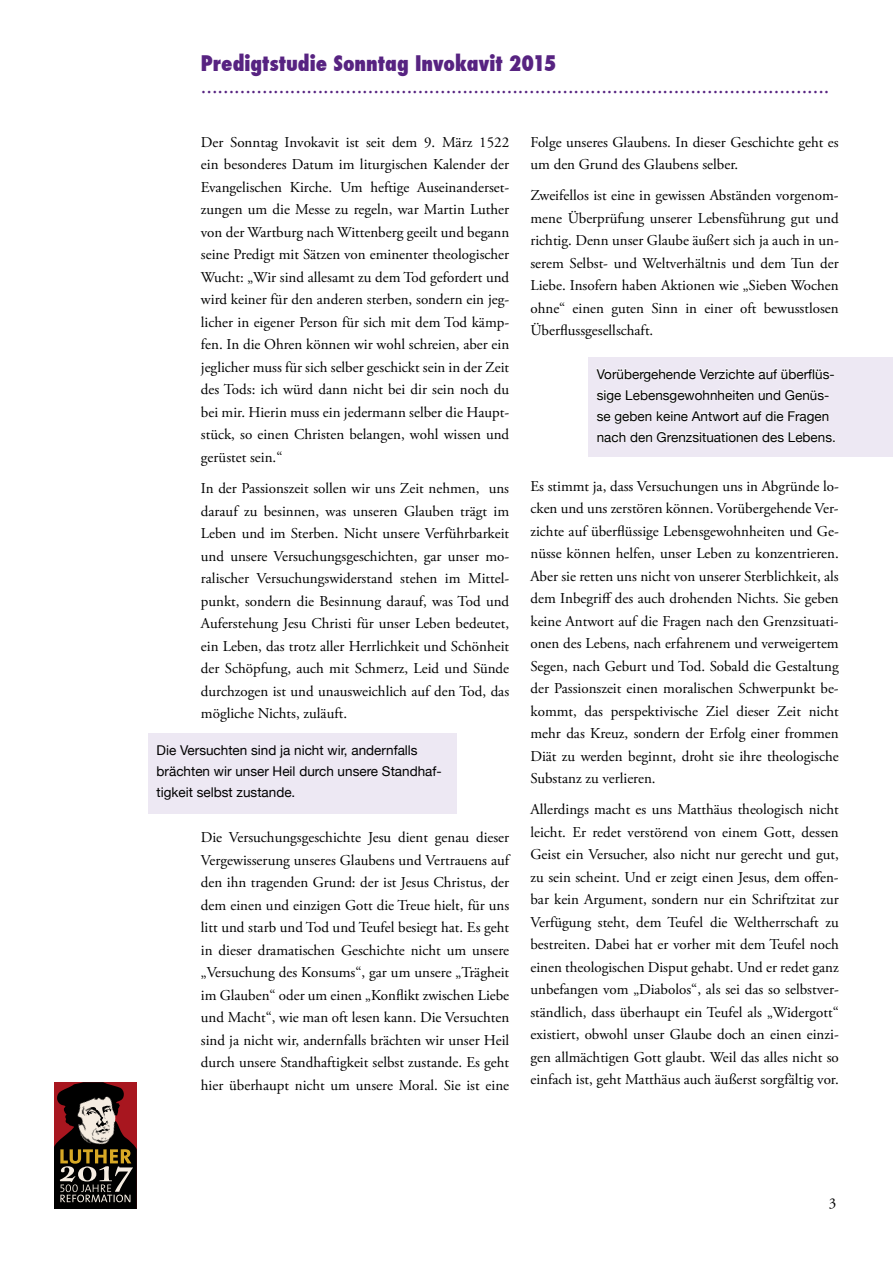
<style>
.page{position:relative;width:893px;height:1263px;background:#fff}
.page>*{position:absolute;margin:0;border:0;box-sizing:border-box;transform-origin:0 0}
.t1{font:800 condensed 21px "Futura";color:#572381}
.t2{font:500 18px "Futura";color:#572381}
.t3{font:15px/22.5px "Adobe Garamond Pro";color:#000;text-align:justify}
.t4{font:13.5px/21px "Helvetica Neue";color:#000}
</style>
<div class="page">
<svg style="left:54px;top:1082px;width:83px;height:127px;background:#52362f"></svg>
<div style="left:148px;top:733px;width:308px;height:81px;background:#ede8f3"></div>
<div style="left:588px;top:357px;width:305px;height:99px;background:#ede8f3"></div>
<svg style="left:596px;top:368px;width:238px;height:14px"></svg>
<svg style="left:597px;top:389px;width:232px;height:14px"></svg>
<svg style="left:597px;top:410px;width:232px;height:14px"></svg>
<svg style="left:597px;top:431px;width:238px;height:11px"></svg>
<h1 class="t1" style="left:201px;top:49px;width:357px">Predigtstudie Sonntag Invokavit 2015</h1>
<p class="t2" style="left:201px;top:74px;width:630px">.................................................................................................................</p>
<p class="t3" style="left:201px;top:131px;width:310px">Der Sonntag Invokavit ist seit dem 9. März 1522 ein besonderes Datum im liturgischen Kalender der Evangelischen Kirche. Um heftige Auseinanderset&shy;zungen um die Messe zu regeln, war Martin Luther von der Wartburg nach Wittenberg geeilt und begann seine Predigt mit Sätzen von eminenter theologischer Wucht: „Wir sind allesamt zu dem Tod gefordert und wird keiner für den anderen sterben, sondern ein jeg&shy;licher in eigener Person für sich mit dem Tod kämp&shy;fen. In die Ohren können wir wohl schreien, aber ein jeglicher muss für sich selber geschickt sein in der Zeit des Tods: ich würd dann nicht bei dir sein noch du bei mir. Hierin muss ein jedermann selber die Haupt&shy;stück, so einen Christen belangen, wohl wissen und gerüstet sein.“</p>
<p class="t3" style="left:201px;top:477px;width:310px">In der Passionszeit sollen wir uns Zeit nehmen, uns darauf zu besinnen, was unseren Glauben trägt im Leben und im Sterben. Nicht unsere Verführbarkeit und unsere Versuchungsgeschichten, gar unser mo&shy;ralischer Versuchungswiderstand stehen im Mittel&shy;punkt, sondern die Besinnung darauf, was Tod und Auferstehung Jesu Christi für unser Leben bedeutet, ein Leben, das trotz aller Herrlichkeit und Schönheit der Schöpfung, auch mit Schmerz, Leid und Sünde durchzogen ist und unausweichlich auf den Tod, das mögliche Nichts, zuläuft.</p>
<p class="t4" style="left:157px;top:740px;width:287px">Die Versuchten sind ja nicht wir, andernfalls brächten wir unser Heil durch unsere Standhaf&shy;tigkeit selbst zustande.</p>
<p class="t3" style="left:201px;top:826px;width:310px">Die Versuchungsgeschichte Jesu dient genau dieser Vergewisserung unseres Glaubens und Vertrauens auf den ihn tragenden Grund: der ist Jesus Christus, der dem einen und einzigen Gott die Treue hielt, für uns litt und starb und Tod und Teufel besiegt hat. Es geht in dieser dramatischen Geschichte nicht um unsere „Versuchung des Konsums“, gar um unsere „Trägheit im Glauben“ oder um einen „Konflikt zwischen Liebe und Macht“, wie man oft lesen kann. Die Versuchten sind ja nicht wir, andernfalls brächten wir unser Heil durch unsere Standhaftigkeit selbst zustande. Es geht hier überhaupt nicht um unsere Moral. Sie ist eine</p>
<p class="t3" style="left:530px;top:131px;width:310px">Folge unseres Glaubens. In dieser Geschichte geht es um den Grund des Glaubens selber.</p>
<p class="t3" style="left:530px;top:185px;width:310px">Zweifellos ist eine in gewissen Abständen vorgenom&shy;mene Überprüfung unserer Lebensführung gut und richtig. Denn unser Glaube äußert sich ja auch in un&shy;serem Selbst- und Weltverhältnis und dem Tun der Liebe. Insofern haben Aktionen wie „Sieben Wochen ohne“ einen guten Sinn in einer oft bewusstlosen Überflussgesellschaft.</p>
<p class="t4" style="left:597px;top:364px;width:241px">Vorübergehende Verzichte auf überflüs&shy;sige Lebensgewohnheiten und Genüs&shy;se geben keine Antwort auf die Fragen nach den Grenzsituationen des Lebens.</p>
<p class="t3" style="left:530px;top:475px;width:310px">Es stimmt ja, dass Versuchungen uns in Abgründe lo&shy;cken und uns zerstören können. Vorübergehende Ver&shy;zichte auf überflüssige Lebensgewohnheiten und Ge&shy;nüsse können helfen, unser Leben zu konzentrieren.<br>Aber sie retten uns nicht von unserer Sterblichkeit, als dem Inbegriff des auch drohenden Nichts. Sie geben keine Antwort auf die Fragen nach den Grenzsituati&shy;onen des Lebens, nach erfahrenem und verweigertem Segen, nach Geburt und Tod. Sobald die Gestaltung der Passionszeit einen moralischen Schwerpunkt be&shy;kommt, das perspektivische Ziel dieser Zeit nicht mehr das Kreuz, sondern der Erfolg einer frommen Diät zu werden beginnt, droht sie ihre theologische Substanz zu verlieren.</p>
<p class="t3" style="left:530px;top:798px;width:310px">Allerdings macht es uns Matthäus theologisch nicht leicht. Er redet verstörend von einem Gott, dessen Geist ein Versucher, also nicht nur gerecht und gut, zu sein scheint. Und er zeigt einen Jesus, dem offen&shy;bar kein Argument, sondern nur ein Schriftzitat zur Verfügung steht, dem Teufel die Weltherrschaft zu bestreiten. Dabei hat er vorher mit dem Teufel noch einen theologischen Disput gehabt. Und er redet ganz unbefangen vom „Diabolos“, als sei das so selbstver&shy;ständlich, dass überhaupt ein Teufel als „Widergott“ existiert, obwohl unser Glaube doch an einen einzi&shy;gen allmächtigen Gott glaubt. Weil das alles nicht so einfach ist, geht Matthäus auch äußerst sorgfältig vor.</p>
<p class="t3" style="left:829px;top:1193px;width:9px">3</p>
</div>
